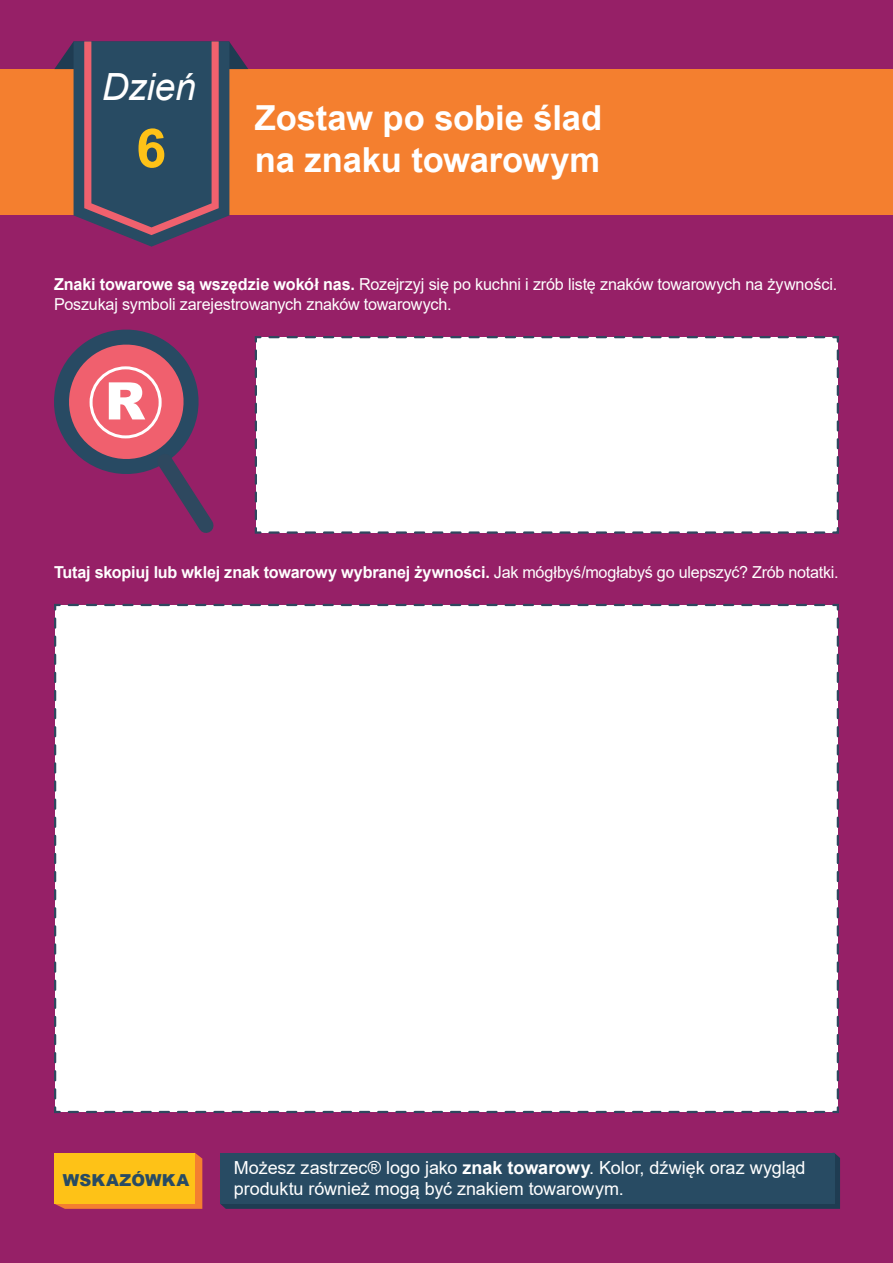
<style>
.page{position:relative;width:893px;height:1263px;background:#962067}
.page>*{position:absolute;margin:0;border:0;box-sizing:border-box;transform-origin:0 0}
.t1{font:700 54px "Arial";color:#fec217}
.t2{font:italic 37.5px "Arial";letter-spacing:-.01em;color:#fff}
.t3{font:700 34.5px/42px "Arial";letter-spacing:-.005em;color:#fff}
.t4{font:18px/21px "Arial";letter-spacing:-.005em;color:#fff}
.t5{font:16.5px/19.8px "Arial";letter-spacing:-.015em;color:#fff}
.t6{font:700 16.5px "Arial";letter-spacing:-.01em;color:#fff}
.t7{font:900 16.5px "Arial";letter-spacing:.01em;color:#284b63}
.s1{font-weight:700}
.s2{font-weight:400}
</style>
<div class="page">
<svg style="left:220px;top:1153px;width:620px;height:56px;background:#233b52"></svg>
<div style="left:220px;top:1153px;width:614px;height:51px;background:#284b63"></div>
<div style="left:0;top:69px;width:893px;height:146px;background:#f47f2f"></div>
<svg style="left:54px;top:41px;width:194px;height:206px"></svg>
<div style="left:254px;top:336px;width:585px;height:198px;background:#fff"></div>
<div style="left:54px;top:603px;width:785px;height:511px;background:#fff"></div>
<svg style="left:54px;top:329px;width:160px;height:204px"></svg>
<svg style="left:55px;top:1153px;width:147px;height:56px"></svg>
<div style="left:54px;top:1153px;width:141px;height:51px;background:#fec217"></div>
<h2 class="t2" style="left:102px;top:62px;width:96px">Dzień</h2>
<h1 class="t1" style="left:136px;top:110px;width:32px">6</h1>
<h3 class="t3" style="left:255px;top:97px;width:349px">Zostaw po sobie ślad na znaku towarowym</h3>
<p class="t5" style="left:54px;top:274px;width:785px"><span class="s1">Znaki towarowe są wszędzie wokół nas.</span> Rozejrzyj się po kuchni i zrób listę znaków towarowych na żywności.<br>Poszukaj symboli zarejestrowanych znaków towarowych.</p>
<p class="t6" style="left:54px;top:560px;width:786px">Tutaj skopiuj lub wklej znak towarowy wybranej żywności. <span class="s2">Jak mógłbyś/mogłabyś go ulepszyć? Zrób notatki.</span></p>
<p class="t7" style="left:63px;top:1168px;width:128px">WSKAZÓWKA</p>
<p class="t4" style="left:234px;top:1157px;width:573px">Możesz zastrzec® logo jako <span class="s1">znak towarowy</span>. Kolor, dźwięk oraz wygląd produktu również mogą być znakiem towarowym.</p>
</div>
